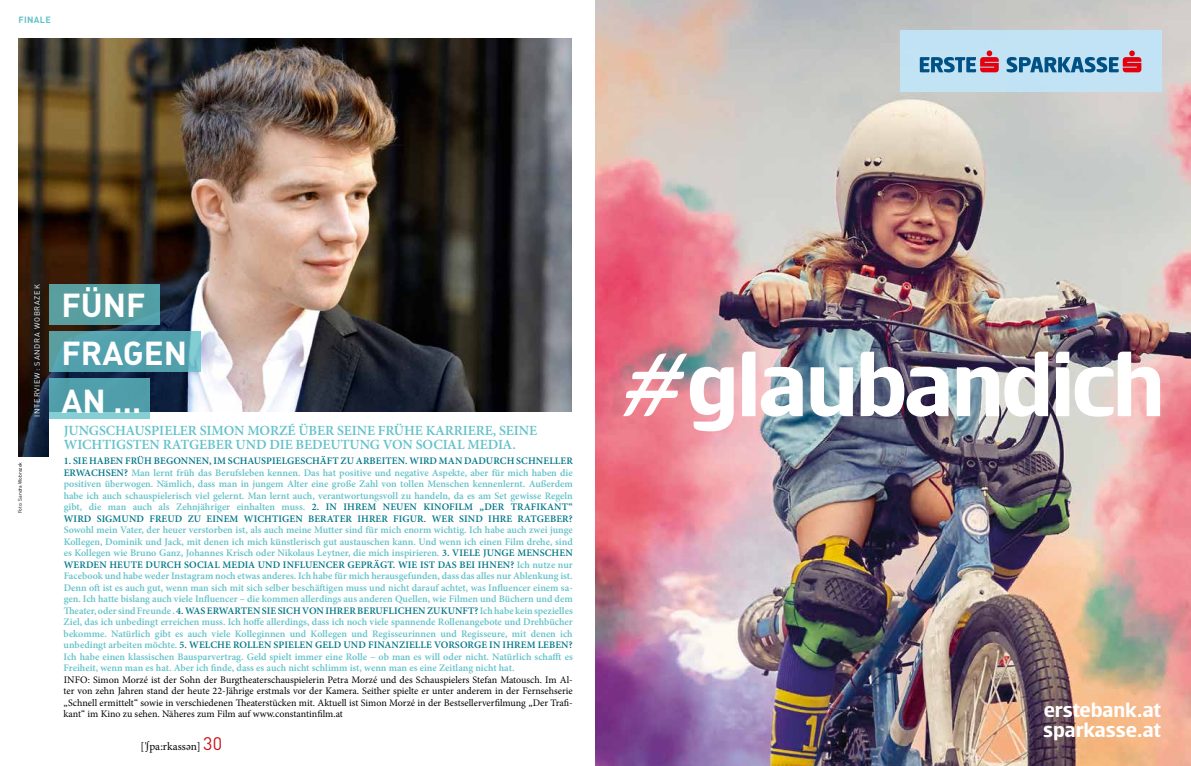
<style>
.page{position:relative;width:1191px;height:766px;background:#fff}
.page>*{position:absolute;margin:0;border:0;box-sizing:border-box;transform-origin:0 0}
.t1{font:700 97.7px "Erste";letter-spacing:-.035em;color:#fff}
.t2{font:700 32.8px/47.7px "DIN";color:#fff}
.t3{font:700 22px/20px "Erste";letter-spacing:-.02em;color:#fff}
.t4{font:600 14px/14px "Minion Pro";letter-spacing:-.005em;color:#63c2c9}
.t5{font:11.3px "Minion Pro";letter-spacing:-.005em;color:#000}
.t6{font:600 10px/11.5px "Minion Pro";letter-spacing:.005em;color:#63c2c9;text-align:justify}
.t7{font:10px/11.5px "Minion Pro";color:#000;text-align:justify}
.t8{font:700 9px "DIN";letter-spacing:.035em;color:#63c2c9}
.t9{font:7.5px "DIN";letter-spacing:.105em;color:#fff}
.t10{font:5px "DIN";color:#000}
.s1{color:#078}
.s2{font-family:"DIN";font-size:18px;color:#cd1316}
</style>
<div class="page">
<img style="left:18px;top:38px;width:554px;height:418px">
<div style="left:49px;top:412px;width:532px;height:320px;background:#fff"></div>
<div style="left:49px;top:284px;width:111px;height:40px;background:#589e9f"></div>
<svg style="left:49px;top:331px;width:152px;height:40px;background:#55a3ae"></svg>
<svg style="left:49px;top:378px;width:101px;height:40px;background:#57a5b0"></svg>
<img style="left:595px;top:0;width:596px;height:765px">
<div style="left:900px;top:31px;width:261px;height:61px;background:#c1e6fa"></div>
<svg style="left:919px;top:50px;width:222px;height:22px"></svg>
<p class="t8" style="left:18px;top:14px;width:34px">FINALE</p>
<p class="t9" style="left:32px;top:416px;width:134px;rotate:-90deg">INTERVIEW: SANDRA WOBRAZEK</p>
<p class="t10" style="left:17px;top:513px;width:53px;rotate:-90deg">Foto: Sandra Wobrazek</p>
<h2 class="t2" style="left:62px;top:280px;width:127px">FÜNF<br>FRAGEN<br>AN …</h2>
<h3 class="t4" style="left:64px;top:424px;width:475px">JUNGSCHAUSPIELER SIMON MORZÉ ÜBER SEINE FRÜHE KARRIERE, SEINE<br>WICHTIGSTEN RATGEBER UND DIE BEDEUTUNG VON SOCIAL MEDIA.</h3>
<p class="t6" style="left:64px;top:455px;width:510px"><span class="s1">1. SIE HABEN FRÜH BEGONNEN, IM SCHAUSPIELGESCHÄFT ZU ARBEITEN. WIRD MAN DADURCH SCHNELLER ERWACHSEN?</span> Man lernt früh das Berufsleben kennen. Das hat positive und negative Aspekte, aber für mich haben die positiven überwogen. Nämlich, dass man in jungem Alter eine große Zahl von tollen Menschen kennenlernt. Außerdem habe ich auch schauspielerisch viel gelernt. Man lernt auch, verantwortungsvoll zu handeln, da es am Set gewisse Regeln gibt, die man auch als Zehnjähriger einhalten muss. <span class="s1">2. IN IHREM NEUEN KINOFILM „DER TRAFIKANT“ WIRD SIGMUND FREUD ZU EINEM WICHTIGEN BERATER IHRER FIGUR. WER SIND IHRE RATGEBER?</span></p>
<p class="t6" style="left:64px;top:524px;width:511px">Sowohl mein Vater, der heuer verstorben ist, als auch meine Mutter sind für mich enorm wichtig. Ich habe auch zwei junge Kollegen, Dominik und Jack, mit denen ich mich künstlerisch gut austauschen kann. Und wenn ich einen Film drehe, sind es Kollegen wie Bruno Ganz, Johannes Krisch oder Nikolaus Leytner, die mich inspirieren. <span class="s1">3. VIELE JUNGE MENSCHEN WERDEN HEUTE DURCH SOCIAL MEDIA UND INFLUENCER GEPRÄGT. WIE IST DAS BEI IHNEN?</span> Ich nutze nur Facebook und habe weder Instagram noch etwas anderes. Ich habe für mich herausgefunden, dass das alles nur Ablenkung ist.<br>Denn oft ist es auch gut, wenn man sich mit sich selber beschäftigen muss und nicht darauf achtet, was Influencer einem sa&shy;gen. Ich hatte bislang auch viele Influencer – die kommen allerdings aus anderen Quellen, wie Filmen und Büchern und dem Theater, oder sind Freunde . <span class="s1">4. WAS ERWARTEN SIE SICH VON IHRER BERUFLICHEN ZUKUNFT?</span> Ich habe kein spezielles Ziel, das ich unbedingt erreichen muss. Ich hoffe allerdings, dass ich noch viele spannende Rollenangebote und Drehbücher bekomme. Natürlich gibt es auch viele Kolleginnen und Kollegen und Regisseurinnen und Regisseure, mit denen ich unbedingt arbeiten möchte. <span class="s1">5. WELCHE ROLLEN SPIELEN GELD UND FINANZIELLE VORSORGE IN IHREM LEBEN?<br></span>Ich habe einen klassischen Bausparvertrag. Geld spielt immer eine Rolle – ob man es will oder nicht. Natürlich schafft es Freiheit, wenn man es hat. Aber ich finde, dass es auch nicht schlimm ist, wenn man es eine Zeitlang nicht hat.</p>
<p class="t7" style="left:64px;top:673px;width:510px">INFO: Simon Morzé ist der Sohn der Burgtheaterschauspielerin Petra Morzé und des Schauspielers Stefan Matousch. Im Al&shy;ter von zehn Jahren stand der heute 22-Jährige erstmals vor der Kamera. Seither spielte er unter anderem in der Fernsehserie „Schnell ermittelt“ sowie in verschiedenen Theaterstücken mit. Aktuell ist Simon Morzé in der Bestsellerverfilmung „Der Trafi&shy;kant“ im Kino zu sehen. Näheres zum Film auf www.constantinfilm.at</p>
<p class="t5" style="left:141px;top:738px;width:83px">['∫pa:rkassәn] <span class="s2">30</span></p>
<h1 class="t1" style="left:621px;top:335px;width:546px">#glaubandich</h1>
<h3 class="t3" style="left:1042px;top:699px;width:120px">erstebank.at sparkasse.at</h3>
</div>
